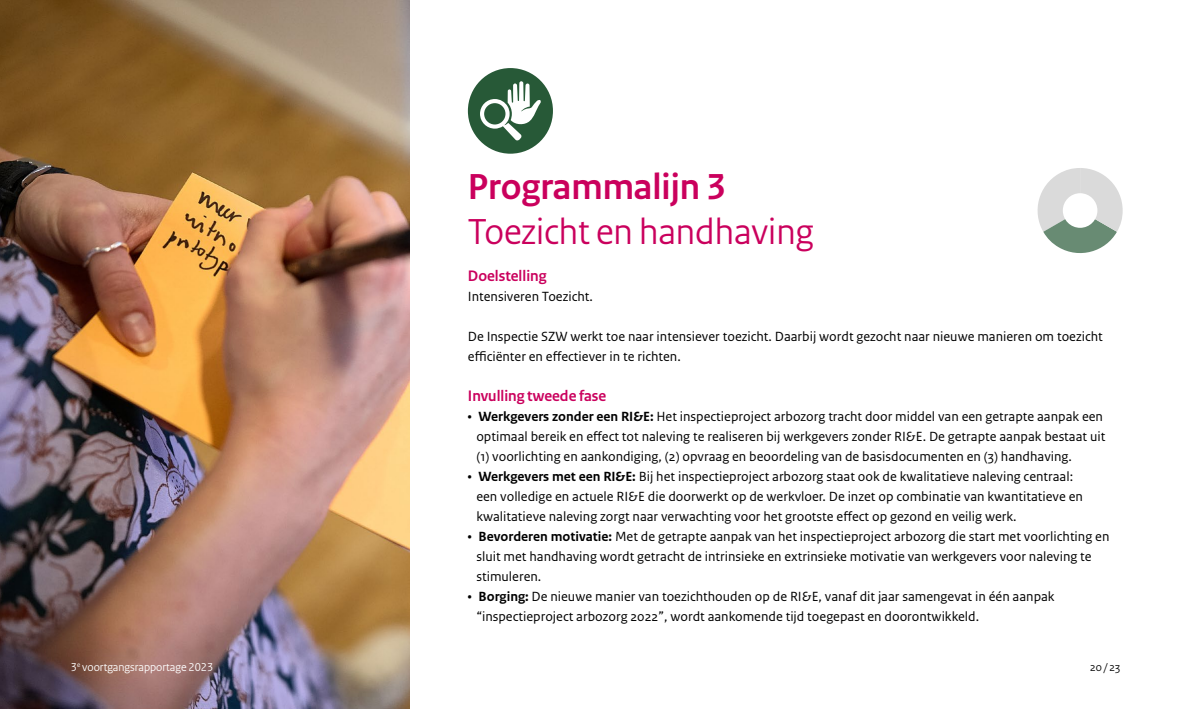
<style>
.page{position:relative;width:1191px;height:709px;background:#fff}
.page>*{position:absolute;margin:0;border:0;box-sizing:border-box;transform-origin:0 0}
.Marleen_titelblad{font:38px "Rijksoverheid Sans Heading";color:#ca005d}
.Marleen_titelblad-2{font:700 38px "Rijksoverheid Sans Heading";color:#ca005d}
.Marleen_broodtekst{font:700 16px "Rijksoverheid Sans Heading";color:#ca005d}
.Marleen_broodtekst-2{font:14px/20px "Rijksoverheid Sans Text";color:#000}
.t1{font:12px "Rijksoverheid Sans Heading";color:#fff}
.t2{font:12px "Rijksoverheid Sans Heading";color:#000}
.s1{font-weight:700}
</style>
<div class="page">
<div style="left:468px;top:68px;width:85px;height:86px;background:#275937;border-radius:50%"></div>
<svg style="left:480px;top:81px;width:61px;height:60px"></svg>
<img style="left:0;top:0;width:409px;height:709px">
<svg style="left:1037px;top:168px;width:85px;height:85px"></svg>
<div style="left:1062px;top:193px;width:35px;height:35px;background:#fff;border-radius:50%"></div>
<p class="Marleen_titelblad-2" style="left:468px;top:165px;width:259px">Programmalijn 3</p>
<p class="Marleen_titelblad" style="left:468px;top:210px;width:347px">Toezicht en handhaving</p>
<p class="Marleen_broodtekst" style="left:468px;top:266px;width:80px">Doelstelling</p>
<p class="Marleen_broodtekst-2" style="left:468px;top:286px;width:127px">Intensiveren Toezicht.</p>
<p class="Marleen_broodtekst-2" style="left:468px;top:326px;width:636px">De Inspectie SZW werkt toe naar intensiever toezicht. Daarbij wordt gezocht naar nieuwe manieren om toezicht efficiënter en effectiever in te richten.</p>
<p class="Marleen_broodtekst" style="left:468px;top:386px;width:140px">Invulling tweede fase</p>
<p class="Marleen_broodtekst-2" style="left:476px;top:406px;width:630px;text-indent:-9px"><span class="s1">• Werkgevers zonder een RI&amp;E:</span> Het inspectieproject arbozorg tracht door middel van een getrapte aanpak een optimaal bereik en effect tot naleving te realiseren bij werkgevers zonder RI&amp;E. De getrapte aanpak bestaat uit (1) voorlichting en aankondiging, (2) opvraag en beoordeling van de basisdocumenten en (3) handhaving.</p>
<p class="Marleen_broodtekst-2" style="left:476px;top:466px;width:608px;text-indent:-9px"><span class="s1">• Werkgevers met een RI&amp;E:</span> Bij het inspectieproject arbozorg staat ook de kwalitatieve naleving centraal: een volledige en actuele RI&amp;E die doorwerkt op de werkvloer. De inzet op combinatie van kwantitatieve en kwalitatieve naleving zorgt naar verwachting voor het grootste effect op gezond en veilig werk.</p>
<p class="Marleen_broodtekst-2" style="left:476px;top:526px;width:634px;text-indent:-9px"><span class="s1">• Bevorderen motivatie:</span> Met de getrapte aanpak van het inspectieproject arbozorg die start met voorlichting en sluit met handhaving wordt getracht de intrinsieke en extrinsieke motivatie van werkgevers voor naleving te stimuleren.</p>
<p class="Marleen_broodtekst-2" style="left:476px;top:586px;width:580px;text-indent:-9px"><span class="s1">• Borging:</span> De nieuwe manier van toezichthouden op de RI&amp;E, vanaf dit jaar samengevat in één aanpak “inspectieproject arbozorg 2022”, wordt aankomende tijd toegepast en doorontwikkeld.</p>
<p class="t1" style="left:71px;top:659px;width:144px">3<sup>e</sup> voortgangsrapportage 2023</p>
<p class="t2" style="left:1090px;top:659px;width:31px">20 / 23</p>
</div>
